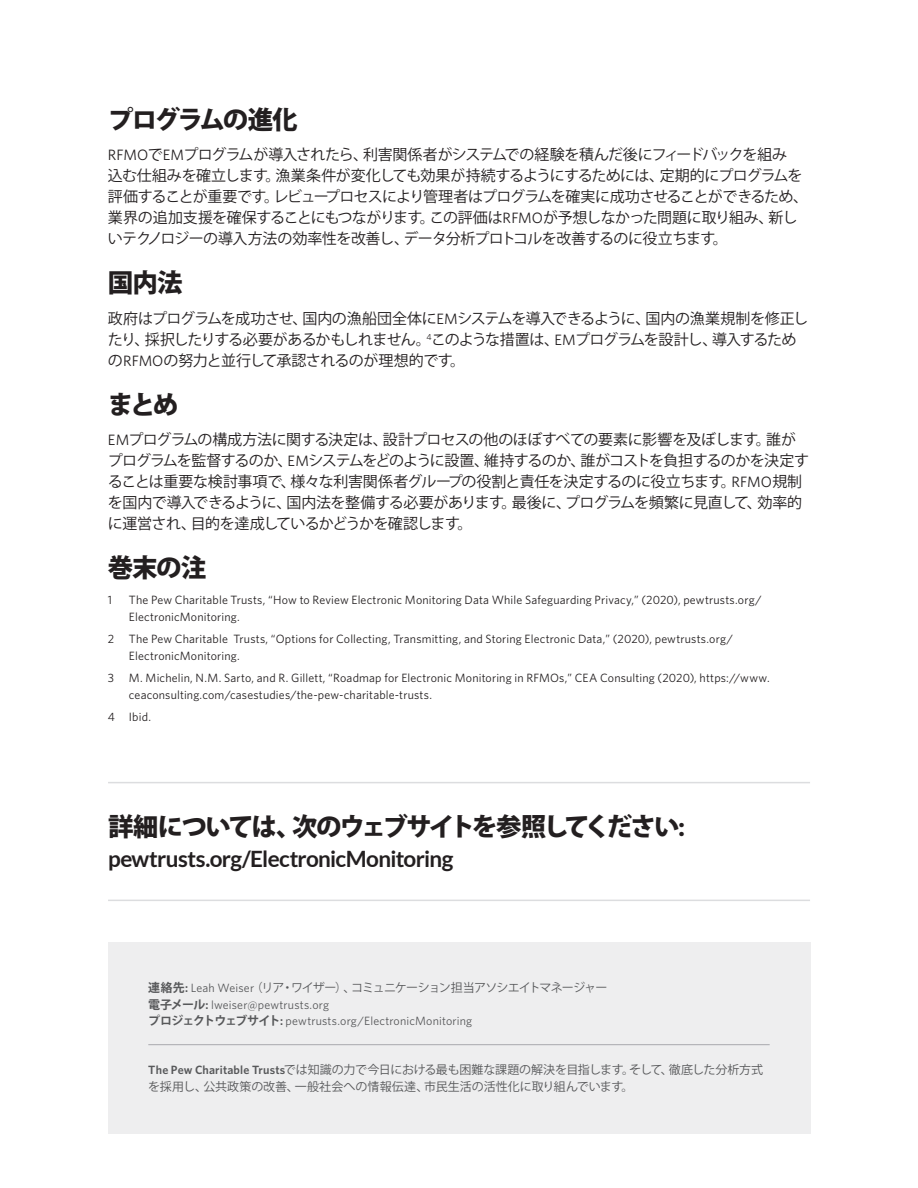
<style>
.page{position:relative;width:918px;height:1188px;background:#fff}
.page>*{position:absolute;margin:0;border:0;box-sizing:border-box;transform-origin:0 0}
.Auto_For_more_inform{font:800 25.5px "Koz Go Pro";letter-spacing:-.075em;color:#231f20}
.Auto_URL{font:700 22.5px "Lato";letter-spacing:-.025em;color:#231f20}
.Body{font:15px/21px "Koz Go Pro";letter-spacing:-.04em;color:#231f20}
.t1{font:12px/16.5px "Whitney";letter-spacing:.01em;color:#231f20}
.Footer_text{font:12px/16.5px "Whitney";letter-spacing:.015em;color:#57585a}
.Auto_Boilerplate{font:12px/16.5px "Koz Go Pro";letter-spacing:-.01em;color:#57585a}
.s1{font-family:"Whitney"}
.s2{font-family:"Lato";font-weight:900}
.s3{font-family:"Koz Go Pro";font-weight:700}
.s4{font-weight:600}
.s5{font-family:"Koz Go Pro"}
.s6{font-family:"Whitney";font-weight:600}
</style>
<div class="page">
<div style="left:108px;top:942px;width:702px;height:192px;background:#eeeeef"></div>
<hr style="left:148px;top:1044px;width:622px;height:1px;background:#a8a9ad">
<hr style="left:108px;top:782px;width:702px;height:1px;background:#dcdddf">
<hr style="left:108px;top:900px;width:702px;height:1px;background:#dcdddf">
<h1 class="Auto_For_more_inform" style="left:108px;top:103px;width:191px">プログラムの進化</h1>
<p class="Body" style="left:108px;top:144px;width:702px"><span class="s1">RFMO</span>で<span class="s1">EM</span>プログラムが導入されたら、利害関係者がシステムでの経験を積んだ後にフィードバックを組み<br>込む仕組みを確立します。漁業条件が変化しても効果が持続するようにするためには、定期的にプログラムを評価することが重要です。レビュープロセスにより管理者はプログラムを確実に成功させることができるため、業界の追加支援を確保することにもつながります。この評価は<span class="s1">RFMO</span>が予想しなかった問題に取り組み、新しいテクノロジーの導入方法の効率性を改善し、データ分析プロトコルを改善するのに役立ちます。</p>
<h1 class="Auto_For_more_inform" style="left:108px;top:266px;width:76px">国内法</h1>
<p class="Body" style="left:108px;top:308px;width:702px">政府はプログラムを成功させ、国内の漁船団全体に<span class="s1">EM</span>システムを導入できるように、国内の漁業規制を修正したり、採択したりする必要があるかもしれません。<sup>4</sup>このような措置は、<span class="s1">EM</span>プログラムを設計し、導入するための<span class="s1">RFMO</span>の努力と並行して承認されるのが理想的です。</p>
<h1 class="Auto_For_more_inform" style="left:108px;top:388px;width:72px">まとめ</h1>
<p class="Body" style="left:108px;top:429px;width:703px"><span class="s1">EM</span>プログラムの構成方法に関する決定は、設計プロセスの他のほぼすべての要素に影響を及ぼします。誰がプログラムを監督するのか、<span class="s1">EM</span>システムをどのように設置、維持するのか、誰がコストを負担するのかを決定することは重要な検討事項で、様々な利害関係者グループの役割と責任を決定するのに役立ちます。<span class="s1">RFMO</span>規制を国内で導入できるように、国内法を整備する必要があります。最後に、プログラムを頻繁に見直して、効率的に運営され、目的を達成しているかどうかを確認します。</p>
<h1 class="Auto_For_more_inform" style="left:108px;top:551px;width:100px">巻末の注</h1>
<p class="t1" style="left:108px;top:591px;width:6px">1</p>
<p class="t1" style="left:129px;top:591px;width:634px">The Pew Charitable Trusts, “How to Review Electronic Monitoring Data While Safeguarding Privacy,” (2020), pewtrusts.org/<br>ElectronicMonitoring.</p>
<p class="t1" style="left:129px;top:630px;width:606px;text-indent:-21px">2 The Pew Charitable Trusts, “Options for Collecting, Transmitting, and Storing Electronic Data,” (2020), pewtrusts.org/<br>ElectronicMonitoring.</p>
<p class="t1" style="left:129px;top:669px;width:642px;text-indent:-21px">3 M. Michelin, N.M. Sarto, and R. Gillett, “Roadmap for Electronic Monitoring in RFMOs,” CEA Consulting (2020), https://www. ceaconsulting.com/casestudies/the-pew-charitable-trusts.</p>
<p class="t1" style="left:108px;top:708px;width:45px">4 Ibid.</p>
<p class="Auto_For_more_inform" style="left:108px;top:810px;width:579px">詳細については、次のウェブサイトを参照してください<span class="s2">:</span></p>
<p class="Auto_URL" style="left:108px;top:846px;width:347px">pewtrusts.org/ElectronicMonitoring</p>
<p class="Footer_text" style="left:148px;top:979px;width:461px"><span class="s3">連絡先</span><span class="s4">:</span> Leah Weiser<span class="s5">（リア・ワイザー）、コミュニケーション担当アソシエイトマネージャー</span><span class="s3">電子メール</span><span class="s4">:</span> lweiser@pewtrusts.org<br><span class="s3">プロジェクトウェブサイト</span><span class="s4">:</span> pewtrusts.org/ElectronicMonitoring</p>
<p class="Auto_Boilerplate" style="left:148px;top:1062px;width:616px"><span class="s6">The Pew Charitable Trusts</span>では知識の力で今日における最も困難な課題の解決を目指します。そして、徹底した分析方式を採用し、公共政策の改善、一般社会への情報伝達、市民生活の活性化に取り組んでいます。</p>
</div>
